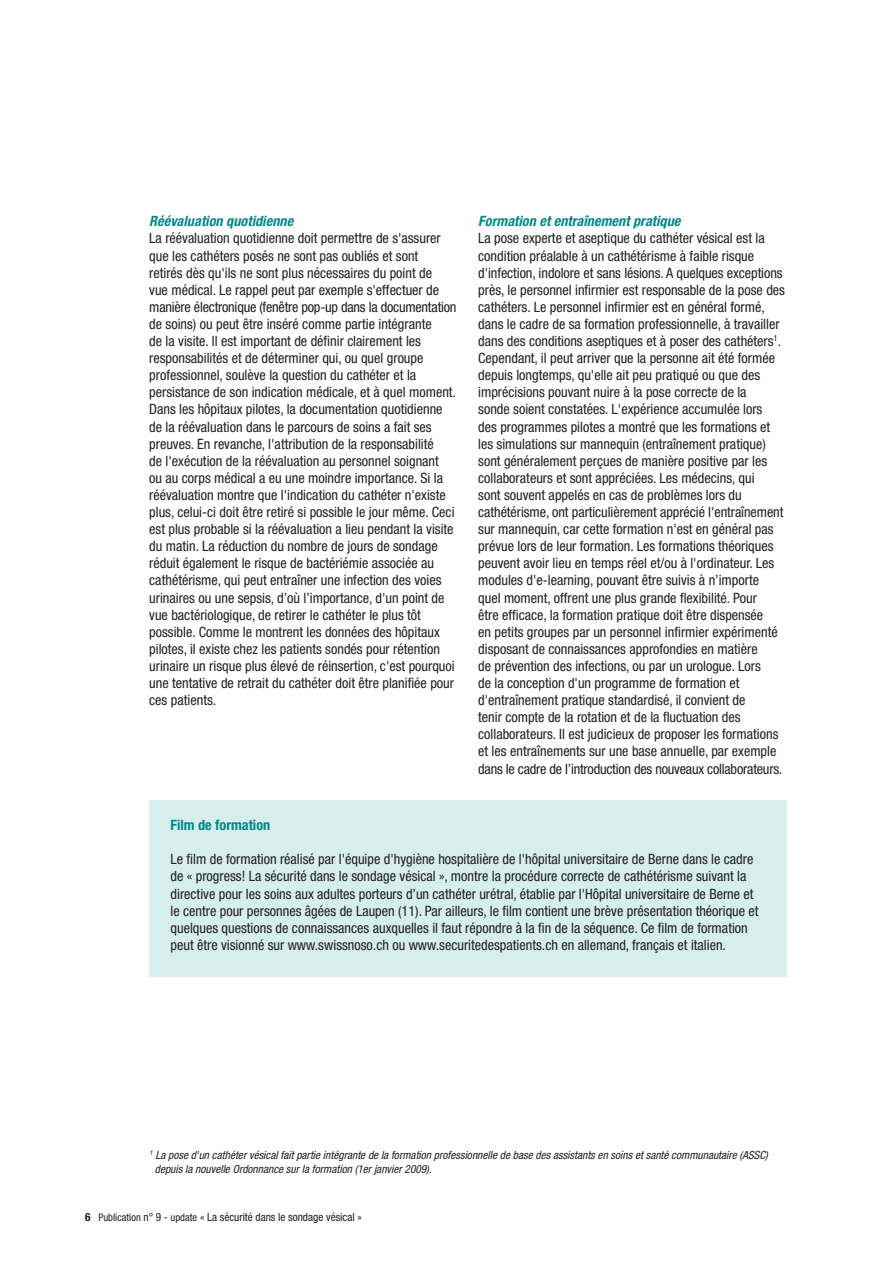
<style>
.page{position:relative;width:893px;height:1263px;background:#fff}
.page>*{position:absolute;margin:0;border:0;box-sizing:border-box;transform-origin:0 0}
.t1{font:condensed 14.25px/17.1px "Helvetica Neue";color:#231f20}
.t2{font:italic 700 condensed 14.25px "Helvetica Neue";letter-spacing:.005em;color:#008885}
.t3{font:700 condensed 14.25px "Helvetica Neue";color:#008885}
.t4{font:italic condensed 11.25px/13.5px "Helvetica Neue";letter-spacing:.005em;color:#231f20}
.t5{font:condensed 11.25px "Helvetica Neue";color:#231f20}
.s1{font-weight:700}
.s2{font-size:10.5px}
</style>
<div class="page">
<div style="left:149px;top:801px;width:638px;height:176px;background:#d6eeee"></div>
<p class="t2" style="left:149px;top:216px;width:146px">Réévaluation quotidienne</p>
<p class="t1" style="left:149px;top:231px;width:309px">La réévaluation quotidienne doit permettre de s'assurer que les cathéters posés ne sont pas oubliés et sont<br>retirés dès qu'ils ne sont plus nécessaires du point de<br>vue médical. Le rappel peut par exemple s'effectuer de manière électronique (fenêtre pop-up dans la documentation de soins) ou peut être inséré comme partie intégrante<br>de la visite. Il est important de définir clairement les responsabilités et de déterminer qui, ou quel groupe professionnel, soulève la question du cathéter et la persistance de son indication médicale, et à quel moment.<br>Dans les hôpitaux pilotes, la documentation quotidienne de la réévaluation dans le parcours de soins a fait ses preuves. En revanche, l'attribution de la responsabilité<br>de l'exécution de la réévaluation au personnel soignant<br>ou au corps médical a eu une moindre importance. Si la réévaluation montre que l'indication du cathéter n'existe plus, celui-ci doit être retiré si possible le jour même. Ceci est plus probable si la réévaluation a lieu pendant la visite du matin. La réduction du nombre de jours de sondage réduit également le risque de bactériémie associée au cathétérisme, qui peut entraîner une infection des voies urinaires ou une sepsis, d’où l’importance, d'un point de vue bactériologique, de retirer le cathéter le plus tôt possible. Comme le montrent les données des hôpitaux pilotes, il existe chez les patients sondés pour rétention urinaire un risque plus élevé de réinsertion, c'est pourquoi une tentative de retrait du cathéter doit être planifiée pour ces patients.</p>
<p class="t2" style="left:478px;top:216px;width:204px">Formation et entraînement pratique</p>
<p class="t1" style="left:478px;top:231px;width:308px">La pose experte et aseptique du cathéter vésical est la condition préalable à un cathétérisme à faible risque d'infection, indolore et sans lésions. A quelques exceptions près, le personnel infirmier est responsable de la pose des cathéters. Le personnel infirmier est en général formé, dans le cadre de sa formation professionnelle, à travailler dans des conditions aseptiques et à poser des cathéters<sup>1</sup>.<br>Cependant, il peut arriver que la personne ait été formée depuis longtemps, qu'elle ait peu pratiqué ou que des imprécisions pouvant nuire à la pose correcte de la<br>sonde soient constatées. L'expérience accumulée lors<br>des programmes pilotes a montré que les formations et les simulations sur mannequin (entraînement pratique) sont généralement perçues de manière positive par les collaborateurs et sont appréciées. Les médecins, qui<br>sont souvent appelés en cas de problèmes lors du cathétérisme, ont particulièrement apprécié l'entraînement sur mannequin, car cette formation n'est en général pas prévue lors de leur formation. Les formations théoriques peuvent avoir lieu en temps réel et/ou à l'ordinateur. Les modules d'e-learning, pouvant être suivis à n’importe<br>quel moment, offrent une plus grande flexibilité. Pour<br>être efficace, la formation pratique doit être dispensée<br>en petits groupes par un personnel infirmier expérimenté disposant de connaissances approfondies en matière<br>de prévention des infections, ou par un urologue. Lors<br>de la conception d'un programme de formation et d'entraînement pratique standardisé, il convient de<br>tenir compte de la rotation et de la fluctuation des collaborateurs. Il est judicieux de proposer les formations et les entraînements sur une base annuelle, par exemple dans le cadre de l’introduction des nouveaux collaborateurs.</p>
<p class="t3" style="left:171px;top:820px;width:101px">Film de formation</p>
<p class="t1" style="left:171px;top:852px;width:590px">Le film de formation réalisé par l'équipe d'hygiène hospitalière de l'hôpital universitaire de Berne dans le cadre de « progress! La sécurité dans le sondage vésical », montre la procédure correcte de cathétérisme suivant la directive pour les soins aux adultes porteurs d’un cathéter urétral, établie par l'Hôpital universitaire de Berne et le centre pour personnes âgées de Laupen (11). Par ailleurs, le film contient une brève présentation théorique et quelques questions de connaissances auxquelles il faut répondre à la fin de la séquence. Ce film de formation peut être visionné sur www.swissnoso.ch ou www.securitedespatients.ch en allemand, français et italien.</p>
<p class="t4" style="left:155px;top:1149px;width:615px;text-indent:-5px"><sup>1</sup> La pose d'un cathéter vésical fait partie intégrante de la formation professionnelle de base des assistants en soins et santé communautaire (ASSC) depuis la nouvelle Ordonnance sur la formation (1er janvier 2009).</p>
<p class="t5" style="left:85px;top:1213px;width:278px"><span class="s1">6</span> <span class="s2">Publication</span> n° 9 - <span class="s2">update</span> « La sécurité dans le sondage vésical »</p>
</div>
